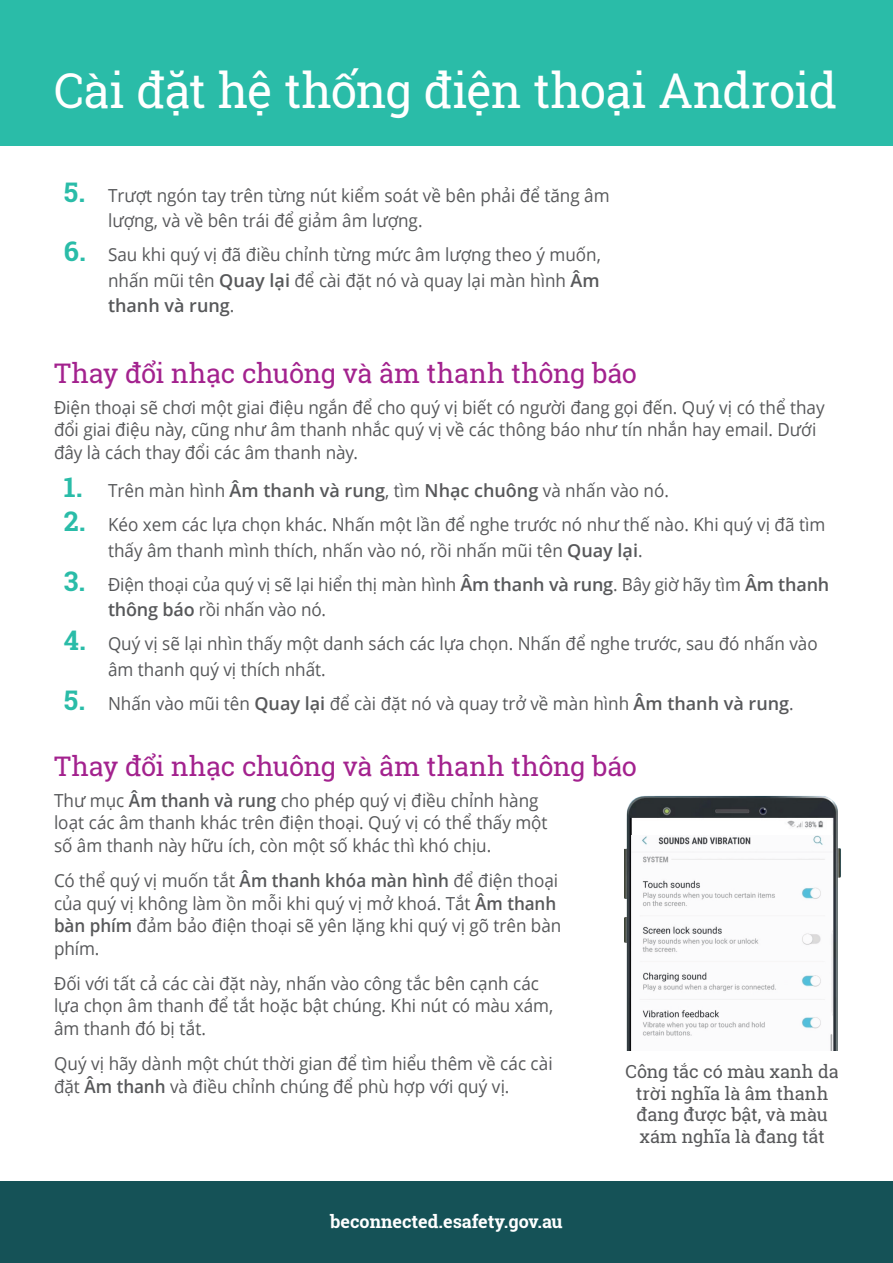
<style>
.page{position:relative;width:893px;height:1263px;background:#fff}
.page>*{position:absolute;margin:0;border:0;box-sizing:border-box;transform-origin:0 0}
.t1{font:48px "Roboto Slab";letter-spacing:-.02em;color:#fff}
.t2{font:27px "Roboto Slab";letter-spacing:-.01em;color:#a3228e}
.t3{font:18px/22.5px "Open Sans";color:#57585a;scale:.95 1}
.t4{font:18px/21.6px "Roboto Slab";letter-spacing:-.005em;color:#57585a;text-align:center}
.t5{font:700 18px "Roboto Slab";color:#fff}
.s1{font-family:"Roboto Slab";font-weight:700;font-size:27px;color:#2abca8}
.s2{font-weight:600}
</style>
<div class="page">
<div style="left:0;top:1181px;width:893px;height:82px;background:#155257"></div>
<div style="left:0;top:0;width:893px;height:145px;background:#2abca8"></div>
<img style="left:624px;top:795px;width:217px;height:256px">
<img style="left:632px;top:835px;width:200px;height:216px">
<h1 class="t1" style="left:54px;top:58px;width:784px">Cài đặt hệ thống điện thoại Android</h1>
<p class="t3" style="left:108px;top:182px;width:530px;line-height:25.5px;text-indent:-44px"><span class="s1">5.</span> Trượt ngón tay trên từng nút kiểm soát về bên phải để tăng âm lượng, và về bên trái để giảm âm lượng.</p>
<p class="t3" style="left:108px;top:241px;width:520px;line-height:25.5px;text-align:justify;text-indent:-44px"><span class="s1">6.</span> Sau khi quý vị đã điều chỉnh từng mức âm lượng theo ý muốn, nhấn mũi tên <span class="s2">Quay lại</span> để cài đặt nó và quay lại màn hình <span class="s2">Âm thanh và rung</span>.</p>
<h2 class="t2" style="left:54px;top:355px;width:585px">Thay đổi nhạc chuông và âm thanh thông báo</h2>
<p class="t3" style="left:54px;top:396px;width:813px">Điện thoại sẽ chơi một giai điệu ngắn để cho quý vị biết có người đang gọi đến. Quý vị có thể thay đổi giai điệu này, cũng như âm thanh nhắc quý vị về các thông báo như tín nhắn hay email. Dưới đây là cách thay đổi các âm thanh này.</p>
<p class="t3" style="left:64px;top:479px;width:638px"><span class="s1">1.</span> Trên màn hình <span class="s2">Âm thanh và rung</span>, tìm <span class="s2">Nhạc chuông</span> và nhấn vào nó.</p>
<p class="t3" style="left:108px;top:511px;width:756px;line-height:25.5px;text-indent:-44px"><span class="s1">2.</span> Kéo xem các lựa chọn khác. Nhấn một lần để nghe trước nó như thế nào. Khi quý vị đã tìm thấy âm thanh mình thích, nhấn vào nó, rồi nhấn mũi tên <span class="s2">Quay lại</span>.</p>
<p class="t3" style="left:108px;top:571px;width:761px;line-height:25.5px;text-indent:-44px"><span class="s1">3.</span> Điện thoại của quý vị sẽ lại hiển thị màn hình <span class="s2">Âm thanh và rung</span>. Bây giờ hãy tìm <span class="s2">Âm thanh thông báo</span> rồi nhấn vào nó.</p>
<p class="t3" style="left:108px;top:630px;width:749px;line-height:25.5px;text-indent:-44px"><span class="s1">4.</span> Quý vị sẽ lại nhìn thấy một danh sách các lựa chọn. Nhấn để nghe trước, sau đó nhấn vào âm thanh quý vị thích nhất.</p>
<p class="t3" style="left:64px;top:691px;width:770px"><span class="s1">5.</span> Nhấn vào mũi tên <span class="s2">Quay lại</span> để cài đặt nó và quay trở về màn hình <span class="s2">Âm thanh và rung</span>.</p>
<h2 class="t2" style="left:54px;top:748px;width:585px">Thay đổi nhạc chuông và âm thanh thông báo</h2>
<p class="t3" style="left:54px;top:789px;width:521px">Thư mục <span class="s2">Âm thanh và rung</span> cho phép quý vị điều chỉnh hàng loạt các âm thanh khác trên điện thoại. Quý vị có thể thấy một số âm thanh này hữu ích, còn một số khác thì khó chịu.</p>
<p class="t3" style="left:54px;top:869px;width:536px">Có thể quý vị muốn tắt <span class="s2">Âm thanh khóa màn hình</span> để điện thoại của quý vị không làm ồn mỗi khi quý vị mở khoá. Tắt <span class="s2">Âm thanh bàn phím</span> đảm bảo điện thoại sẽ yên lặng khi quý vị gõ trên bàn phím.</p>
<p class="t3" style="left:54px;top:972px;width:527px">Đối với tất cả các cài đặt này, nhấn vào công tắc bên cạnh các lựa chọn âm thanh để tắt hoặc bật chúng. Khi nút có màu xám, âm thanh đó bị tắt.</p>
<p class="t3" style="left:54px;top:1052px;width:526px">Quý vị hãy dành một chút thời gian để tìm hiểu thêm về các cài đặt <span class="s2">Âm thanh</span> và điều chỉnh chúng để phù hợp với quý vị.</p>
<p class="t4" style="left:626px;top:1060px;width:215px">Công tắc có màu xanh da trời nghĩa là âm thanh đang được bật, và màu xám nghĩa là đang tắt</p>
<p class="t5" style="left:330px;top:1209px;width:234px">beconnected.esafety.gov.au</p>
</div>
